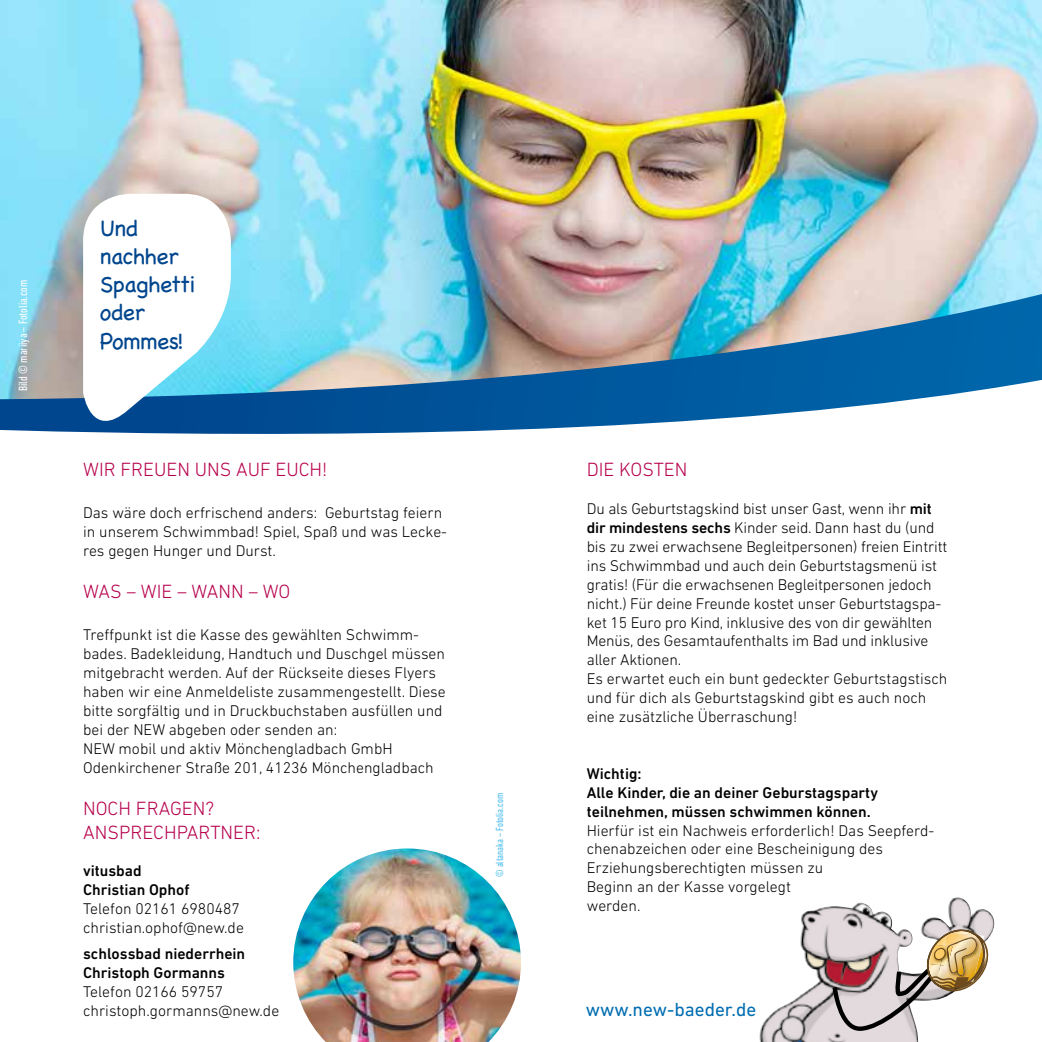
<style>
.page{position:relative;width:1042px;height:1042px;background:#fff}
.page>*{position:absolute;margin:0;border:0;box-sizing:border-box;transform-origin:0 0}
.t1{font:23.1px/28.2px "Chalkboard";letter-spacing:-.03em;color:#00468e}
.t2{font:300 19.43px/23.4px "DIN Next LT Pro";color:#b6014c}
.t3{font:19.25px "DIN Next LT Pro";color:#006db1}
.t4{font:300 15.75px/18.9px "DIN Next LT Pro";color:#000}
.t5{font:500 15.75px/18.9px "DIN Next LT Pro";color:#000}
.t6{font:condensed 12.25px "DIN Next LT Pro";color:#fff}
.t7{font:condensed 10.5px "DIN Next LT Pro";color:#4fbfee}
.s1{font-weight:500}
</style>
<div class="page">
<img style="left:0;top:0;width:1042px;height:294px">
<img style="left:0;top:294px;width:1042px;height:140px">
<svg style="left:83px;top:194px;width:148px;height:240px"></svg>
<img style="left:759px;top:897px;width:235px;height:145px">
<svg style="left:830px;top:929px;width:159px;height:103px"></svg>
<img style="left:293px;top:848px;width:228px;height:194px">
<p class="t6" style="left:16px;top:391px;width:112px;rotate:-90deg">Bild © mariiya – Fotolia.com</p>
<h1 class="t1" style="left:100px;top:214px;width:97px">Und nachher<br>Spaghetti oder<br>Pommes!</h1>
<p class="t2" style="left:83px;top:457px;width:246px">WIR FREUEN UNS AUF EUCH!</p>
<p class="t4" style="left:83px;top:503px;width:365px">Das wäre doch erfrischend anders: Geburtstag feiern in unserem Schwimmbad! Spiel, Spaß und was Lecke&shy;res gegen Hunger und Durst.</p>
<p class="t2" style="left:83px;top:580px;width:209px">WAS – WIE – WANN – WO</p>
<p class="t4" style="left:83px;top:625px;width:364px">Treffpunkt ist die Kasse des gewählten Schwimm&shy;bades. Badekleidung, Handtuch und Duschgel müssen mitgebracht werden. Auf der Rückseite dieses Flyers haben wir eine Anmeldeliste zusammengestellt. Diese bitte sorgfältig und in Druckbuchstaben ausfüllen und bei der NEW abgeben oder senden an:<br>NEW mobil und aktiv Mönchengladbach GmbH Odenkirchener Straße 201, 41236 Mönchengladbach</p>
<p class="t2" style="left:83px;top:796px;width:179px">NOCH FRAGEN?<br>ANSPRECHPARTNER:</p>
<p class="t5" style="left:83px;top:861px;width:108px">vitusbad<br>Christian Ophof</p>
<p class="t4" style="left:83px;top:899px;width:162px">Telefon 02161 6980487 christian.ophof@new.de</p>
<p class="t5" style="left:83px;top:944px;width:164px">schlossbad niederrhein<br>Christoph Gormanns</p>
<p class="t4" style="left:83px;top:982px;width:198px">Telefon 02166 59757 christoph.gormanns@new.de</p>
<p class="t7" style="left:493px;top:877px;width:86px;rotate:-90deg">© altanaka – Fotolia.com</p>
<p class="t2" style="left:587px;top:458px;width:102px">DIE KOSTEN</p>
<p class="t4" style="left:587px;top:499px;width:362px">Du als Geburtstagskind bist unser Gast, wenn ihr <span class="s1">mit dir mindestens sechs</span> Kinder seid. Dann hast du (und bis zu zwei erwachsene Begleitpersonen) freien Eintritt ins Schwimmbad und auch dein Geburtstagsmenü ist gratis! (Für die erwachsenen Begleitpersonen jedoch nicht.) Für deine Freunde kostet unser Geburtstagspa&shy;ket 15 Euro pro Kind, inklusive des von dir gewählten Menüs, des Gesamtaufenthalts im Bad und inklusive aller Aktionen.<br>Es erwartet euch ein bunt gedeckter Geburtstagstisch und für dich als Geburtstagskind gibt es auch noch eine zusätzliche Überraschung!</p>
<p class="t5" style="left:587px;top:764px;width:293px">Wichtig:<br>Alle Kinder, die an deiner Geburstagsparty teilnehmen, müssen schwimmen können.</p>
<p class="t4" style="left:587px;top:820px;width:349px">Hierfür ist ein Nachweis erforderlich! Das Seepferd&shy;chenabzeichen oder eine Bescheinigung des Erziehungsberechtigten müssen zu<br>Beginn an der Kasse vorgelegt<br>werden.</p>
<p class="t3" style="left:586px;top:998px;width:172px">www.new-baeder.de</p>
</div>
